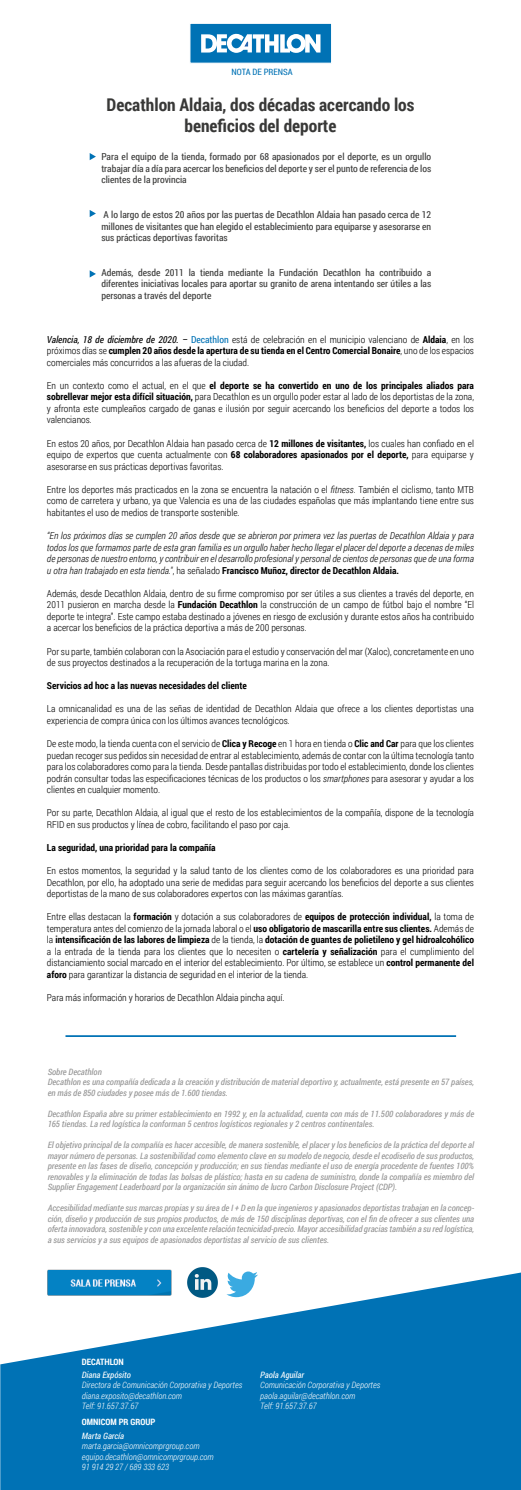
<style>
.page{position:relative;width:521px;height:1490px;background:#fff}
.page>*{position:absolute;margin:0;border:0;box-sizing:border-box;transform-origin:0 0}
.t1{font:700 17.5px/21px "Roboto Condensed";color:#383837;text-align:center}
.t2{font:300 9.62px/11.5px "Roboto Condensed";color:#000;text-align:justify}
.t3{font:9.62px/11.5px "Roboto Condensed";color:#383837;text-align:justify}
.t4{font:italic 300 9.62px/11.5px "Roboto Condensed";color:#000;text-align:justify}
.t5{font:700 9.62px "Roboto Condensed";color:#000}
.t6{font:italic 8.75px/10.5px "Roboto Condensed";color:#939393}
.t7{font:italic 300 8.75px/10.5px "Roboto Condensed";color:#fff}
.t8{font:italic 8.75px "Roboto Condensed";color:#fff}
.t9{font:700 8.75px "Roboto Condensed";color:#fff}
.t10{font:8.75px "Roboto Condensed";color:#0072b5}
.s1{font-weight:400;font-style:italic}
.s2{font-weight:400;color:#0072b5}
.s3{font-weight:700}
.s4{font-style:italic}
.s5{font-style:normal}
.s6{font-weight:700;font-style:normal}
</style>
<div class="page">
<svg style="left:90px;top:153px;width:6px;height:7px"></svg>
<svg style="left:90px;top:210px;width:6px;height:7px"></svg>
<svg style="left:90px;top:270px;width:6px;height:7px"></svg>
<svg style="left:0;top:1272px;width:521px;height:218px;fill:#0072b5"></svg>
<hr style="left:65px;top:1035px;width:391px;height:2px;background:#0072b5">
<svg style="left:226px;top:1271px;width:32px;height:26px"></svg>
<img style="left:188px;top:1267px;width:30px;height:31px">
<div style="left:190px;top:23px;width:142px;height:40px;background:#0072b5;border:1px solid #fff"></div>
<svg style="left:201px;top:34px;width:119px;height:19px"></svg>
<img style="left:44px;top:1269px;width:132px;height:30px">
<p class="t10" style="left:232px;top:66px;width:63px">NOTA DE PRENSA</p>
<h1 class="t1" style="left:107px;top:94px;width:309px">Decathlon Aldaia, dos décadas acercando los beneficios del deporte</h1>
<p class="t3" style="left:101px;top:151px;width:331px">Para el equipo de la tienda, formado por 68 apasionados por el deporte, es un orgullo trabajar día a día para acercar los beneficios del deporte y ser el punto de referencia de los clientes de la provincia</p>
<p class="t3" style="left:101px;top:209px;width:331px">A lo largo de estos 20 años por las puertas de Decathlon Aldaia han pasado cerca de 12 millones de visitantes que han elegido el establecimiento para equiparse y asesorarse en sus prácticas deportivas favoritas</p>
<p class="t3" style="left:101px;top:266px;width:331px">Además, desde 2011 la tienda mediante la Fundación Decathlon ha contribuido a diferentes iniciativas locales para aportar su granito de arena intentando ser útiles a las personas a través del deporte</p>
<p class="t2" style="left:47px;top:333px;width:429px"><span class="s1">Valencia, 18 de diciembre de 2020. –</span> <span class="s2">Decathlon</span> está de celebración en el municipio valenciano de <span class="s3">Aldaia</span>, en los próximos días se <span class="s3">cumplen 20 años desde la apertura de su tienda en el Centro Comercial Bonaire</span>, uno de los espacios comerciales más concurridos a las afueras de la ciudad.</p>
<p class="t2" style="left:47px;top:379px;width:429px">En un contexto como el actual, en el que <span class="s3">el deporte se ha convertido en uno de los principales aliados para sobrellevar mejor esta difícil situación,</span> para Decathlon es un orgullo poder estar al lado de los deportistas de la zona, y afronta este cumpleaños cargado de ganas e ilusión por seguir acercando los beneficios del deporte a todos los valencianos.</p>
<p class="t2" style="left:47px;top:437px;width:429px">En estos 20 años, por Decathlon Aldaia han pasado cerca de <span class="s3">12 millones de visitantes,</span> los cuales han confiado en el equipo de expertos que cuenta actualmente con <span class="s3">68 colaboradores apasionados por el deporte,</span> para equiparse y asesorarse en sus prácticas deportivas favoritas.</p>
<p class="t2" style="left:47px;top:483px;width:429px">Entre los deportes más practicados en la zona se encuentra la natación o el <span class="s4">fitness</span>. También el ciclismo, tanto MTB como de carretera y urbano, ya que Valencia es una de las ciudades españolas que más implantando tiene entre sus habitantes el uso de medios de transporte sostenible.</p>
<p class="t4" style="left:47px;top:529px;width:428px">“En los próximos días se cumplen 20 años desde que se abrieron por primera vez las puertas de Decathlon Aldaia y para todos los que formamos parte de esta gran familia es un orgullo haber hecho llegar el placer del deporte a decenas de miles de personas de nuestro entorno, y contribuir en el desarrollo profesional y personal de cientos de personas que de una forma u otra han trabajado en esta tienda."<span class="s5">, ha señalado</span> <span class="s6">Francisco Muñoz, director de Decathlon Aldaia.</span></p>
<p class="t2" style="left:47px;top:587px;width:429px">Además, desde Decathlon Aldaia, dentro de su firme compromiso por ser útiles a sus clientes a través del deporte, en 2011 pusieron en marcha desde la <span class="s3">Fundación Decathlon</span> la construcción de un campo de fútbol bajo el nombre “El deporte te integra”. Este campo estaba destinado a jóvenes en riesgo de exclusión y durante estos años ha contribuido a acercar los beneficios de la práctica deportiva a más de 200 personas.</p>
<p class="t2" style="left:47px;top:645px;width:428px">Por su parte, también colaboran con la Asociación para el estudio y conservación del mar (Xaloc), concretamente en uno de sus proyectos destinados a la recuperación de la tortuga marina en la zona.</p>
<p class="t5" style="left:47px;top:679px;width:201px">Servicios ad hoc a las nuevas necesidades del cliente</p>
<p class="t2" style="left:47px;top:703px;width:428px">La omnicanalidad es una de las señas de identidad de Decathlon Aldaia que ofrece a los clientes deportistas una experiencia de compra única con los últimos avances tecnológicos.</p>
<p class="t2" style="left:47px;top:737px;width:428px">De este modo, la tienda cuenta con el servicio de <span class="s3">Clica y Recoge</span> en 1 hora en tienda o <span class="s3">Clic and Car</span> para que los clientes puedan recoger sus pedidos sin necesidad de entrar al establecimiento, además de contar con la última tecnología tanto para los colaboradores como para la tienda. Desde pantallas distribuidas por todo el establecimiento, donde los clientes podrán consultar todas las especificaciones técnicas de los productos o los <span class="s4">smartphones</span> para asesorar y ayudar a los clientes en cualquier momento.</p>
<p class="t2" style="left:47px;top:807px;width:429px">Por su parte, Decathlon Aldaia, al igual que el resto de los establecimientos de la compañía, dispone de la tecnología<br>RFID en sus productos y línea de cobro, facilitando el paso por caja.</p>
<p class="t5" style="left:47px;top:840px;width:170px">La seguridad, una prioridad para la compañía</p>
<p class="t2" style="left:47px;top:864px;width:428px">En estos momentos, la seguridad y la salud tanto de los clientes como de los colaboradores es una prioridad para Decathlon, por ello, ha adoptado una serie de medidas para seguir acercando los beneficios del deporte a sus clientes deportistas de la mano de sus colaboradores expertos con las máximas garantías.</p>
<p class="t2" style="left:47px;top:910px;width:429px">Entre ellas destacan la <span class="s3">formación</span> y dotación a sus colaboradores de <span class="s3">equipos de protección individual,</span> la toma de temperatura antes del comienzo de la jornada laboral o el <span class="s3">uso obligatorio de mascarilla entre sus clientes.</span> Además de la <span class="s3">intensificación de las labores de limpieza</span> de la tienda, la <span class="s3">dotación de guantes de polietileno y gel hidroalcohólico </span>a la entrada de la tienda para los clientes que lo necesiten o <span class="s3">cartelería y señalización</span> para el cumplimiento del distanciamiento social marcado en el interior del establecimiento. Por último, se establece un <span class="s3">control permanente del aforo</span> para garantizar la distancia de seguridad en el interior de la tienda.</p>
<p class="t2" style="left:47px;top:991px;width:239px">Para más información y horarios de Decathlon Aldaia pincha aquí.</p>
<p class="t6" style="left:48px;top:1066px;width:428px">Sobre Decathlon<br>Decathlon es una compañía dedicada a la creación y distribución de material deportivo y, actualmente, está presente en 57 países, en más de 850 ciudades y posee más de 1.600 tiendas.</p>
<p class="t6" style="left:48px;top:1108px;width:428px">Decathlon España abre su primer establecimiento en 1992 y, en la actualidad, cuenta con más de 11.500 colaboradores y más de<br>165 tiendas. La red logística la conforman 5 centros logísticos regionales y 2 centros continentales.</p>
<p class="t6" style="left:48px;top:1139px;width:428px;text-align:justify">El objetivo principal de la compañía es hacer accesible, de manera sostenible, el placer y los beneficios de la práctica del deporte al mayor número de personas. La sostenibilidad como elemento clave en su modelo de negocio, desde el ecodiseño de sus productos, presente en las fases de diseño, concepción y producción; en sus tiendas mediante el uso de energía procedente de fuentes 100% renovables y la eliminación de todas las bolsas de plástico; hasta en su cadena de suministro, donde la compañía es miembro del Supplier Engagement Leaderboard por la organización sin ánimo de lucro Carbon Disclosure Project (CDP).</p>
<p class="t6" style="left:48px;top:1202px;width:428px;text-align:justify">Accesibilidad mediante sus marcas propias y su área de I + D en la que ingenieros y apasionados deportistas trabajan en la concep&shy;ción, diseño y producción de sus propios productos, de más de 150 disciplinas deportivas, con el fin de ofrecer a sus clientes una oferta innovadora, sostenible y con una excelente relación tecnicidad-precio. Mayor accesibilidad gracias también a su red logística, a sus servicios y a sus equipos de apasionados deportistas al servicio de sus clientes.</p>
<p class="t9" style="left:82px;top:1355px;width:43px">DECATHLON</p>
<p class="t8" style="left:82px;top:1368px;width:50px">Diana Expósito</p>
<p class="t7" style="left:82px;top:1379px;width:162px">Directora de Comunicación Corporativa y Deportes diana.exposito@decathlon.com<br>Telf: 91.657.37.67</p>
<p class="t9" style="left:82px;top:1415px;width:75px">OMNICOM PR GROUP</p>
<p class="t8" style="left:82px;top:1429px;width:44px">Marta García</p>
<p class="t7" style="left:82px;top:1440px;width:133px">marta.garcia@omnicomprgroup.com equipo.decathlon@omnicomprgroup.com<br>91 914 29 27 / 689 333 623</p>
<p class="t8" style="left:260px;top:1368px;width:45px">Paola Aguilar</p>
<p class="t7" style="left:260px;top:1379px;width:122px">Comunicación Corporativa y Deportes paola.aguilar@decathlon.com<br>Telf: 91.657.37.67</p>
</div>
